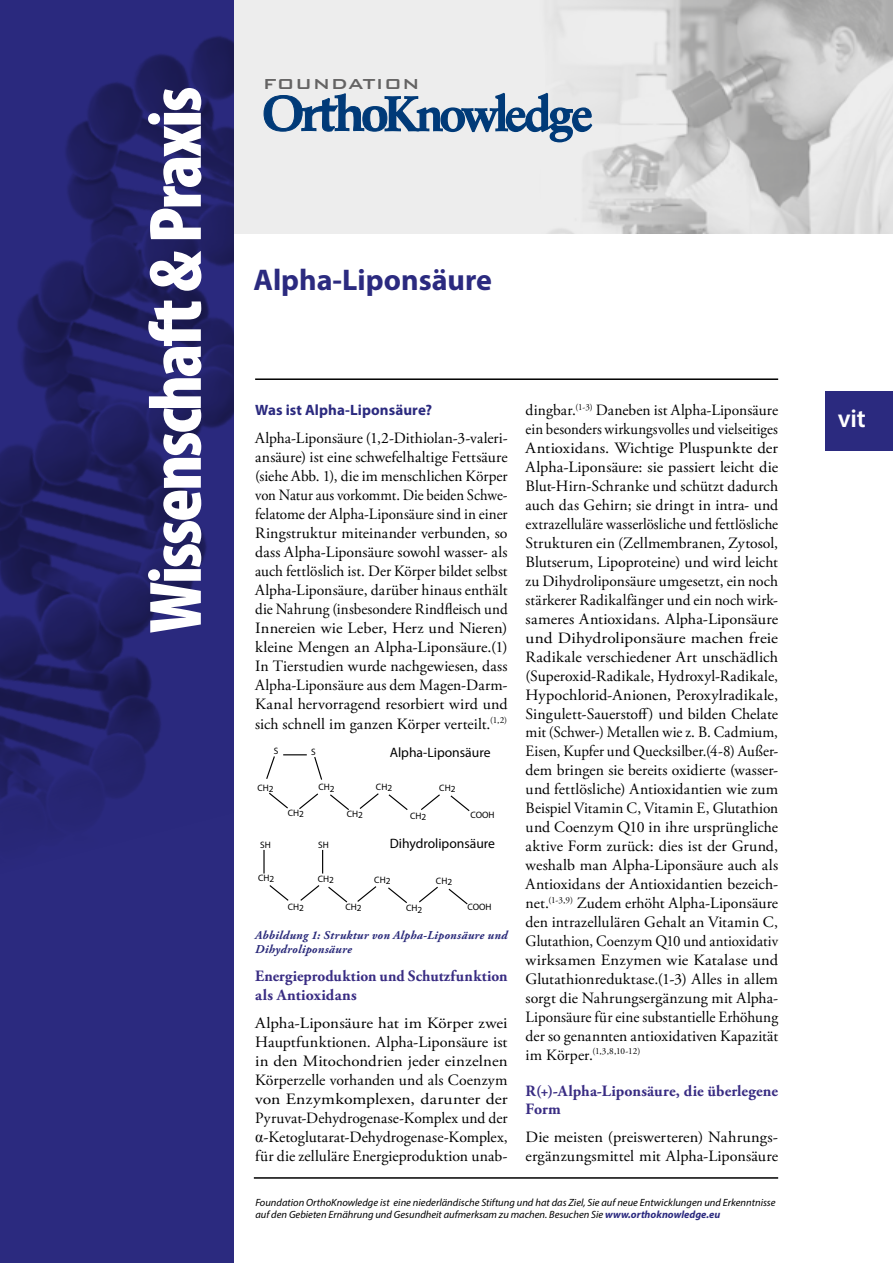
<style>
.page{position:relative;width:893px;height:1263px;background:#fff}
.page>*{position:absolute;margin:0;border:0;box-sizing:border-box;transform-origin:0 0}
.t1{font:900 condensed 75px "Myriad Pro";letter-spacing:-.03em;color:#fff}
.t2{font:700 30px "Myriad Pro";color:#2b2a7f}
.t3{font:600 25.5px "Myriad Pro";color:#fff}
.t4{font:500 19.35px "Bank Gothic BT";letter-spacing:.02em;color:#646363;scale:1.05 1}
.t5{font:15.75px/18.9px "Adobe Garamond Pro";letter-spacing:.005em;color:#000;text-align:justify}
.t6{font:15.75px/19px "Adobe Garamond Pro";letter-spacing:.005em;color:#000;text-align:justify;scale:1.07 1}
.t7{font:700 15.75px/19px "Adobe Garamond Pro";letter-spacing:.01em;color:#392c83}
.t8{font:15.75px/18.9px "Adobe Garamond Pro";letter-spacing:.005em;color:#000;scale:1.04 1}
.t9{font:700 15px "Myriad Pro";letter-spacing:.005em;color:#2b2a7f}
.t10{font:13.65px "Myriad Pro";color:#000}
.t11{font:italic 700 12px/14.5px "Adobe Garamond Pro";letter-spacing:.025em;color:#292979}
.t12{font:italic 10.5px/12.6px "Myriad Pro";color:#000}
.t13{font:9.3px "Myriad Pro";color:#000}
.t14{font:9.15px "Adobe Garamond Pro";color:#000}
.s1{font-family:"Times New Roman"}
.s2{font-size:15.75px}
.s3{font-weight:700;color:#2b2a7f}
</style>
<div class="page">
<div style="left:0;top:0;width:234px;height:1263px;background:#2b2a7f"></div>
<div style="left:223px;top:0;width:670px;height:234px;background:#ededed"></div>
<hr style="left:254px;top:1177px;width:524px;height:2px;background:#000">
<img style="left:549px;top:0;width:344px;height:234px">
<img style="left:0;top:0;width:234px;height:829px">
<svg style="left:263px;top:92px;width:330px;height:51px"></svg>
<div style="left:826px;top:391px;width:67px;height:59px;background:#2b2a7f"></div>
<hr style="left:255px;top:378px;width:523px;height:2px;background:#000">
<svg style="left:283px;top:754px;width:24px;height:1px"></svg>
<hr style="left:263px;top:850px;width:2px;height:23px;background:#000">
<svg style="left:322px;top:850px;width:1px;height:23px"></svg>
<svg style="left:299px;top:793px;width:19px;height:16px"></svg>
<svg style="left:359px;top:793px;width:20px;height:16px"></svg>
<svg style="left:421px;top:794px;width:19px;height:16px"></svg>
<svg style="left:300px;top:885px;width:20px;height:16px"></svg>
<svg style="left:357px;top:886px;width:20px;height:16px"></svg>
<svg style="left:419px;top:886px;width:19px;height:17px"></svg>
<svg style="left:269px;top:792px;width:19px;height:17px"></svg>
<svg style="left:330px;top:794px;width:19px;height:16px"></svg>
<svg style="left:388px;top:794px;width:20px;height:16px"></svg>
<svg style="left:450px;top:795px;width:20px;height:17px"></svg>
<svg style="left:269px;top:885px;width:20px;height:16px"></svg>
<svg style="left:328px;top:886px;width:20px;height:17px"></svg>
<svg style="left:388px;top:887px;width:19px;height:16px"></svg>
<svg style="left:448px;top:888px;width:20px;height:17px"></svg>
<svg style="left:314px;top:757px;width:9px;height:23px"></svg>
<svg style="left:266px;top:756px;width:9px;height:23px"></svg>
<h1 class="t1" style="left:128px;top:633px;width:548px;rotate:-90deg">Wissenschaft &amp; Praxis</h1>
<p class="t4" style="left:263px;top:73px;width:151px">FOUNDATION</p>
<h2 class="t2" style="left:253px;top:261px;width:240px">Alpha-Liponsäure</h2>
<p class="t9" style="left:255px;top:400px;width:179px">Was ist Alpha-Liponsäure?</p>
<p class="t5" style="left:255px;top:429px;width:254px">Alpha-Liponsäure (1,2-Dithiolan-3-valeri&shy;ansäure) ist eine schwefelhaltige Fettsäure (siehe Abb. 1), die im menschlichen Körper von Natur aus vorkommt. Die beiden Schwe&shy;felatome der Alpha-Liponsäure sind in einer Ringstruktur miteinander verbunden, so dass Alpha-Liponsäure sowohl wasser- als auch fettlöslich ist. Der Körper bildet selbst Alpha-Liponsäure, darüber hinaus enthält die Nahrung (insbesondere Rindfleisch und Innereien wie Leber, Herz und Nieren) kleine Mengen an Alpha-Liponsäure.(1)<br>In Tierstudien wurde nachgewiesen, dass Alpha-Liponsäure aus dem Magen-Darm-Kanal hervorragend resorbiert wird und sich schnell im ganzen Körper verteilt.<sup>(1,2)</sup></p>
<p class="t13" style="left:274px;top:745px;width:6px">S</p>
<p class="t13" style="left:311px;top:746px;width:6px">S</p>
<p class="t10" style="left:390px;top:744px;width:102px">Alpha-Liponsäure</p>
<p class="t13" style="left:257px;top:782px;width:18px">CH2</p>
<p class="t13" style="left:318px;top:781px;width:18px">CH2</p>
<p class="t13" style="left:376px;top:781px;width:18px">CH2</p>
<p class="t13" style="left:439px;top:782px;width:18px">CH2</p>
<p class="t13" style="left:288px;top:807px;width:18px">CH2</p>
<p class="t13" style="left:347px;top:808px;width:18px">CH2</p>
<p class="t13" style="left:410px;top:810px;width:18px">CH2</p>
<p class="t13" style="left:471px;top:809px;width:26px">COOH</p>
<p class="t13" style="left:260px;top:839px;width:12px">SH</p>
<p class="t13" style="left:318px;top:839px;width:12px">SH</p>
<p class="t10" style="left:390px;top:835px;width:107px">Dihydroliponsäure</p>
<p class="t13" style="left:258px;top:872px;width:18px">CH2</p>
<p class="t13" style="left:318px;top:873px;width:18px">CH2</p>
<p class="t13" style="left:374px;top:874px;width:18px">CH2</p>
<p class="t13" style="left:436px;top:875px;width:18px">CH2</p>
<p class="t13" style="left:406px;top:902px;width:18px">CH2</p>
<p class="t13" style="left:288px;top:901px;width:18px">CH2</p>
<p class="t13" style="left:345px;top:901px;width:18px">CH2</p>
<p class="t13" style="left:468px;top:901px;width:26px">COOH</p>
<p class="t11" style="left:255px;top:928px;width:254px">Abbildung 1: Struktur von Alpha-Liponsäure und<br>Dihydroliponsäure</p>
<p class="t7" style="left:255px;top:967px;width:254px">Energieproduktion und Schutzfunktion als Antioxidans</p>
<p class="t6" style="left:255px;top:1013px;width:237px">Alpha-Liponsäure hat im Körper zwei Hauptfunktionen. Alpha-Liponsäure ist in den Mitochondrien jeder einzelnen Körperzelle vorhanden und als Coenzym von Enzymkomplexen, darunter der Pyruvat-Dehydrogenase-Komplex und der <span class="s1">α</span>-Ketoglutarat-Dehydrogenase-Komplex, für die zelluläre Energieproduktion unab-</p>
<p class="t5" style="left:526px;top:401px;width:254px">dingbar.<sup>(1-3)</sup> Daneben ist Alpha-Liponsäure ein besonders wirkungsvolles und vielseitiges Antioxidans. Wichtige Pluspunkte der Alpha-Liponsäure: sie passiert leicht die Blut-Hirn-Schranke und schützt dadurch auch das Gehirn; sie dringt in intra- und extrazelluläre wasserlösliche und fettlösliche Strukturen ein (Zellmembranen, Zytosol, Blutserum, Lipoproteine) und wird leicht zu Dihydroliponsäure umgesetzt, ein noch stärkerer Radikalfänger und ein noch wirk&shy;sameres Antioxidans. Alpha-Liponsäure und Dihydroliponsäure machen freie Radikale verschiedener Art unschädlich (Superoxid-Radikale, Hydroxyl-Radikale, Hypochlorid-Anionen, Peroxylradikale, Singulett-Sauerstoff) und bilden Chelate mit (Schwer-) Metallen wie z. B. Cadmium, Eisen, Kupfer und Quecksilber.(4-8) Außer&shy;dem bringen sie bereits oxidierte (wasser&shy;und fettlösliche) Antioxidantien wie zum Beispiel Vitamin C, Vitamin E, Glutathion und Coenzym Q10 in ihre ursprüngliche aktive Form zurück: dies ist der Grund, weshalb man Alpha-Liponsäure auch als Antioxidans der Antioxidantien bezeich&shy;net.<sup>(1-3,9)</sup> Zudem erhöht Alpha-Liponsäure den intrazellulären Gehalt an Vitamin C, Glutathion, Coenzym Q10 und antioxidativ wirksamen Enzymen wie Katalase und Glutathionreduktase.(1-3) Alles in allem sorgt die Nahrungsergänzung mit Alpha-Liponsäure für eine substantielle Erhöhung der so genannten antioxidativen Kapazität</p>
<p class="t14" style="left:526px;top:1046px;width:116px"><span class="s2">im Körper.</span>(1,3,8,10-12)</p>
<p class="t7" style="left:526px;top:1081px;width:254px">R(+)-Alpha-Liponsäure, die überlegene<br>Form</p>
<p class="t8" style="left:526px;top:1128px;width:244px">Die meisten (preiswerteren) Nahrungs&shy;ergänzungsmittel mit Alpha-Liponsäure</p>
<p class="t12" style="left:255px;top:1196px;width:522px">Foundation OrthoKnowledge ist eine niederländische Stiftung und hat das Ziel, Sie auf neue Entwicklungen und Erkenntnisse auf den Gebieten Ernährung und Gesundheit aufmerksam zu machen. Besuchen Sie <span class="s3">www.orthoknowledge.eu</span></p>
<h3 class="t3" style="left:838px;top:402px;width:29px">vit</h3>
</div>
